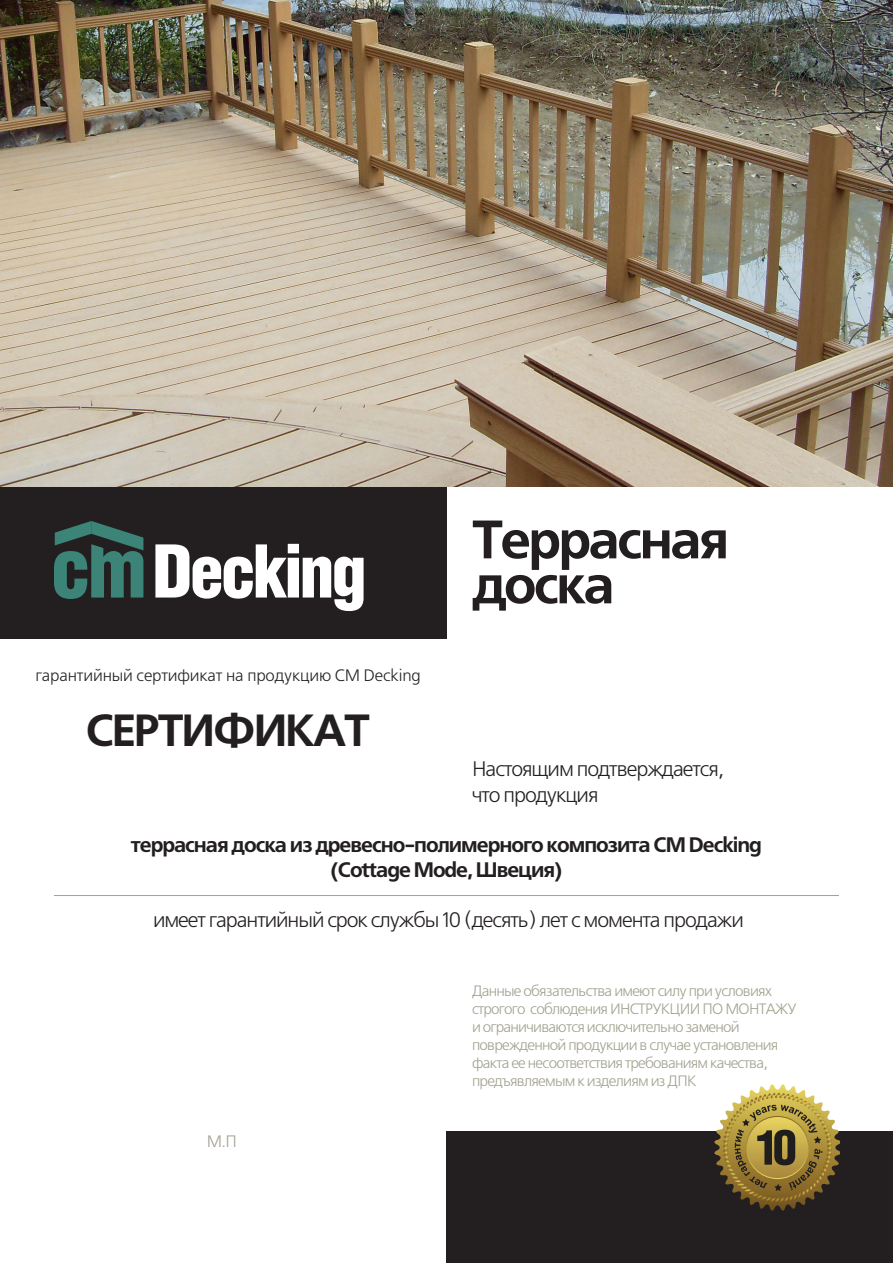
<style>
.page{position:relative;width:893px;height:1263px;background:#fff}
.page>*{position:absolute;margin:0;border:0;box-sizing:border-box;transform-origin:0 0}
.t1{font:700 54px/45px "Free Set C";letter-spacing:-.05em;color:#231f20}
.t2{font:700 45px "Free Set C";letter-spacing:-.05em;color:#231f20}
.t3{font:21px/25.2px "Free Set C";letter-spacing:-.05em;color:#231f20}
.t4{font:700 21px/25.2px "Free Set C";letter-spacing:-.05em;color:#231f20;text-align:center}
.t5{font:16.5px "Free Set C";letter-spacing:-.01em;color:#231f20}
.t6{font:16.5px "Free Set C";color:#a2a08e}
.t7{font:15px/18px "Free Set C";letter-spacing:-.05em;color:#a2a08e}
</style>
<div class="page">
<div style="left:0;top:488px;width:446px;height:151px;background:#231f20"></div>
<div style="left:446px;top:1131px;width:447px;height:132px;background:#231f20"></div>
<hr style="left:54px;top:895px;width:785px;height:1px;background:#a2a08e">
<img style="left:0;top:0;width:893px;height:487px">
<svg style="left:54px;top:521px;width:89px;height:78px"></svg>
<svg style="left:155px;top:544px;width:209px;height:67px"></svg>
<svg style="left:714px;top:1084px;width:126px;height:126px"></svg>
<p class="t5" style="left:36px;top:666px;width:387px">гарантийный сертификат на продукцию CM Decking</p>
<h2 class="t2" style="left:86px;top:704px;width:286px">СЕРТИФИКАТ</h2>
<h1 class="t1" style="left:472px;top:519px;width:259px">Террасная доска</h1>
<h3 class="t3" style="left:472px;top:757px;width:254px">Настоящим подтверждается, что продукция</h3>
<h3 class="t4" style="left:131px;top:832px;width:633px">террасная доска из древесно-полимерного композита CM Decking (Cottage Mode, Швеция)</h3>
<h3 class="t3" style="left:153px;top:908px;width:592px">имеет гарантийный срок службы 10 (десять) лет с момента продажи</h3>
<p class="t6" style="left:207px;top:1133px;width:31px">М.П</p>
<p class="t7" style="left:472px;top:982px;width:326px">Данные обязательства имеют силу при условиях строгого соблюдения ИНСТРУКЦИИ ПО МОНТАЖУ и ограничиваются исключительно заменой поврежденной продукции в случае установления факта ее несоответствия требованиям качества, предъявляемым к изделиям из ДПК</p>
</div>
